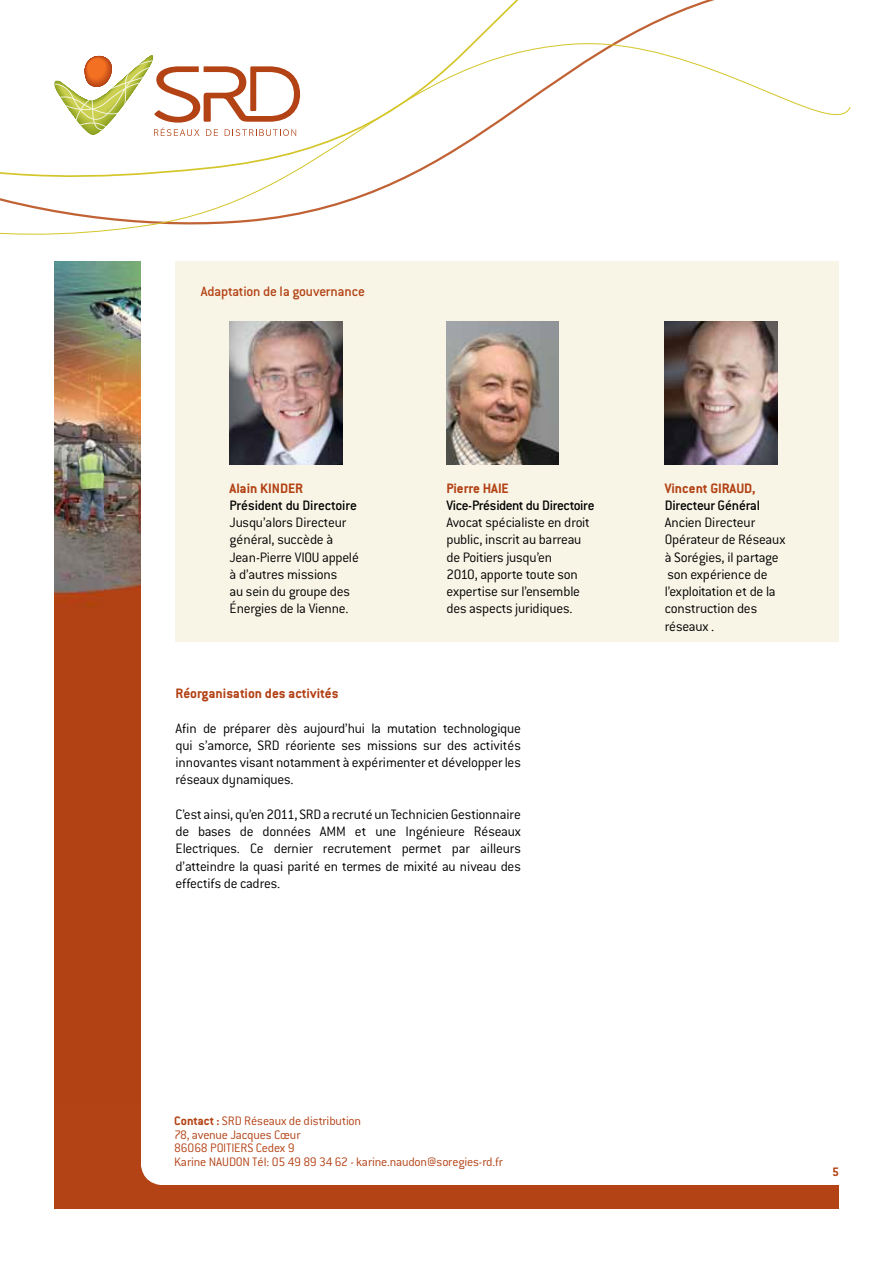
<style>
.page{position:relative;width:893px;height:1263px;background:#fff}
.page>*{position:absolute;margin:0;border:0;box-sizing:border-box;transform-origin:0 0}
.t1{font:300 15px/17.2px "Conduit ITC";letter-spacing:-.015em;color:#000}
.t2{font:500 15px "Conduit ITC";letter-spacing:-.015em;color:#000}
.t3{font:700 15px "Conduit ITC";color:#b34215}
.t4{font:500 15px "Conduit ITC";letter-spacing:-.015em;color:#b34215}
.t5{font:300 13.5px/13.5px "Conduit ITC";letter-spacing:-.015em;color:#b34215}
.t6{font:700 13.5px "Conduit ITC";color:#b34215}
.s1{font-weight:700}
</style>
<div class="page">
<div style="left:54px;top:1185px;width:785px;height:24px;background:#b34215"></div>
<div style="left:54px;top:261px;width:86px;height:930px;background:#b34215"></div>
<img style="left:54px;top:274px;width:86px;height:332px">
<svg style="left:140px;top:1157px;width:20px;height:28px"></svg>
<div style="left:175px;top:261px;width:664px;height:381px;background:#f8f5e6"></div>
<img style="left:230px;top:321px;width:112px;height:144px">
<img style="left:446px;top:321px;width:113px;height:144px">
<img style="left:665px;top:321px;width:112px;height:144px">
<svg style="left:0;top:210px;width:320px;height:64px"></svg>
<svg style="left:0;top:0;width:851px;height:210px"></svg>
<p class="t4" style="left:201px;top:283px;width:166px">Adaptation de la gouvernance</p>
<p class="t3" style="left:230px;top:479px;width:75px">Alain KINDER</p>
<p class="t2" style="left:230px;top:497px;width:129px">Président du Directoire</p>
<p class="t1" style="left:230px;top:514px;width:131px">Jusqu’alors Directeur général, succède à<br>Jean-Pierre VIOU appelé à d’autres missions<br>au sein du groupe des énergies de la Vienne.</p>
<p class="t3" style="left:446px;top:479px;width:64px">Pierre HAIE</p>
<p class="t2" style="left:446px;top:497px;width:150px">Vice-Président du Directoire</p>
<p class="t1" style="left:446px;top:514px;width:145px">Avocat spécialiste en droit public, inscrit au barreau de Poitiers jusqu’en<br>2010, apporte toute son expertise sur l’ensemble des aspects juridiques.</p>
<p class="t3" style="left:175px;top:685px;width:165px">Réorganisation des activités</p>
<p class="t1" style="left:175px;top:719px;width:347px;text-align:justify">Afin de préparer dès aujourd’hui la mutation technologique qui s’amorce, SRD réoriente ses missions sur des activités innovantes visant notamment à expérimenter et développer les réseaux dynamiques.</p>
<p class="t1" style="left:175px;top:806px;width:347px">C’est ainsi, qu’en 2011, SRD a recruté un Technicien Gestionnaire de bases de données AMM</p>
<p class="t1" style="left:175px;top:823px;width:347px;text-align:justify;text-indent:179px">et une Ingénieure Réseaux Electriques. Ce dernier recrutement permet par ailleurs d’atteindre la quasi parité en termes de mixité au niveau des effectifs de cadres.</p>
<p class="t3" style="left:665px;top:479px;width:92px">Vincent GIRAUD,</p>
<p class="t2" style="left:665px;top:497px;width:97px">Directeur Général</p>
<p class="t1" style="left:665px;top:514px;width:122px">Ancien Directeur<br>Opérateur de Réseaux à Sorégies, il partage son expérience de l’exploitation et de la construction des réseaux .</p>
<p class="t5" style="left:174px;top:1114px;width:330px"><span class="s1">Contact :</span> SRD Réseaux de distribution<br>78, avenue Jacques Cœur<br>86068 POITIERS Cedex 9<br>Karine NAUDON Tél: 05 49 89 34 62 - karine.naudon@soregies-rd.fr</p>
<p class="t6" style="left:832px;top:1164px;width:8px">5</p>
</div>
